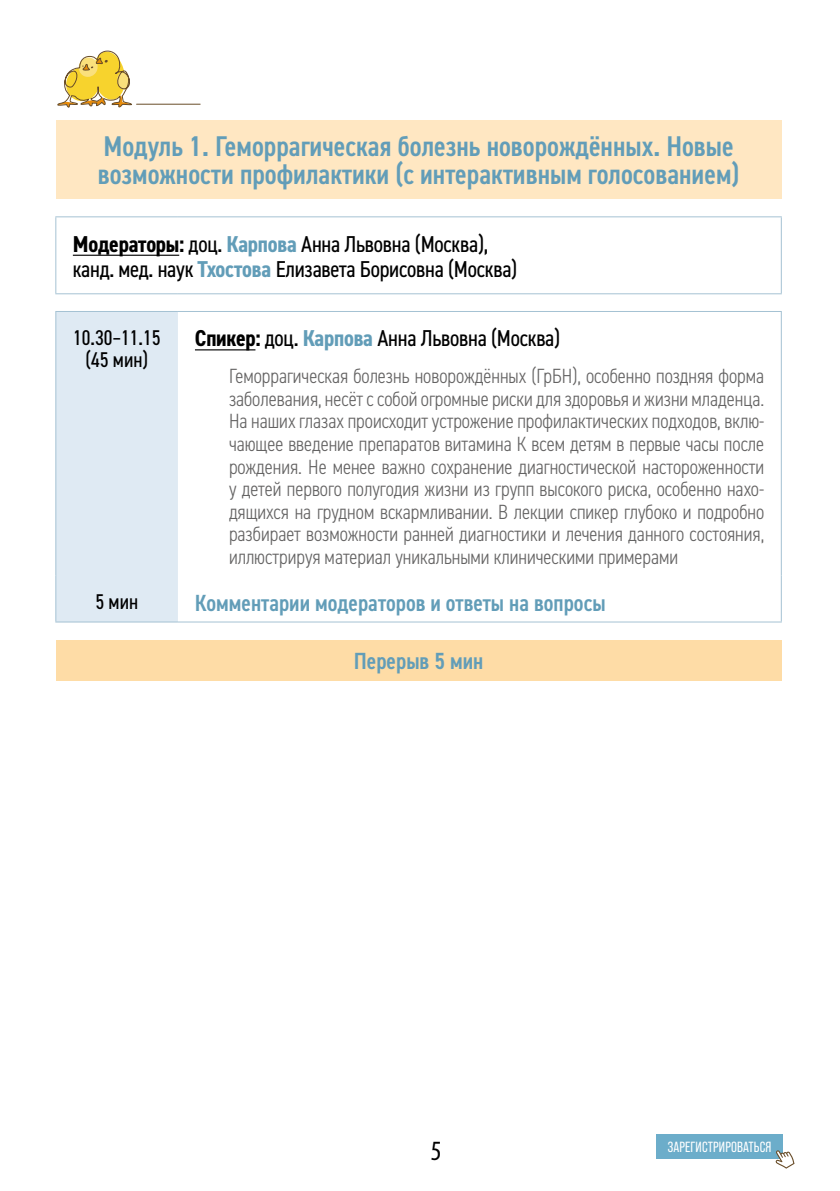
<style>
.page{position:relative;width:840px;height:1191px;background:#fff}
.page>*{position:absolute;margin:0;border:0;box-sizing:border-box;transform-origin:0 0}
.t1{font:600 condensed 28.6px/28px "DIN2014";color:#629db8}
.t2{font:condensed 28px "Myriad Pro";color:#000}
.t3{font:600 condensed 23.4px "DIN2014";color:#629db8}
.t4{font:23px/25px "DIN2014 Narrow";letter-spacing:-.01em;color:#000}
.t5{font:21.4px/22px "DIN2014 Narrow";color:#000;text-align:center}
.t6{font:300 condensed 20.6px/22.6px "DIN2014";color:#646363;text-align:justify}
.t7{font:14.6px "Bebas Neue Pro";letter-spacing:.01em;color:#fff}
.s1{font-weight:700}
.s2{font-weight:700;color:#629db8}
</style>
<div class="page">
<svg style="left:57px;top:50px;width:75px;height:58px"></svg>
<hr style="left:136px;top:104px;width:64px;height:1px;background:#684c28">
<div style="left:655px;top:1133px;width:127px;height:25px;background:#6cadca"></div>
<svg style="left:775px;top:1150px;width:19px;height:18px"></svg>
<div style="left:56px;top:120px;width:724px;height:79px;background:#ffe7c2"></div>
<div style="left:56px;top:312px;width:122px;height:309px;background:#dfeaf3"></div>
<div style="left:56px;top:639px;width:724px;height:41px;background:#fedca6"></div>
<hr style="left:55px;top:216px;width:123px;height:1px;background:#a5c2d3">
<hr style="left:55px;top:217px;width:1px;height:76px;background:#a5c2d3">
<hr style="left:178px;top:216px;width:603px;height:1px;background:#a5c2d3">
<hr style="left:780px;top:217px;width:1px;height:76px;background:#a5c2d3">
<hr style="left:55px;top:293px;width:123px;height:1px;background:#a5c2d3">
<hr style="left:178px;top:293px;width:603px;height:1px;background:#a5c2d3">
<hr style="left:55px;top:311px;width:123px;height:1px;background:#a5c2d3">
<hr style="left:55px;top:312px;width:1px;height:263px;background:#a5c2d3">
<hr style="left:178px;top:311px;width:603px;height:1px;background:#a5c2d3">
<hr style="left:780px;top:312px;width:1px;height:263px;background:#a5c2d3">
<hr style="left:55px;top:575px;width:1px;height:46px;background:#a5c2d3">
<hr style="left:780px;top:575px;width:1px;height:46px;background:#a5c2d3">
<hr style="left:55px;top:621px;width:123px;height:1px;background:#a5c2d3">
<hr style="left:178px;top:621px;width:603px;height:1px;background:#a5c2d3">
<hr style="left:73px;top:255px;width:106px;height:1px;background:#000">
<hr style="left:195px;top:349px;width:60px;height:1px;background:#000">
<h1 class="t1" style="left:98px;top:132px;width:642px">Модуль 1. Геморрагическая болезнь новорождённых. Новые возможности профилактики (с интерактивным голосованием)</h1>
<p class="t4" style="left:73px;top:230px;width:446px"><span class="s1">Модераторы:</span> доц. <span class="s2">Карпова</span> Анна Львовна (Москва), канд. мед. наук <span class="s2">Тхостова</span> Елизавета Борисовна (Москва)</p>
<p class="t5" style="left:73px;top:326px;width:89px">10.30–11.15 (45 мин)</p>
<p class="t4" style="left:195px;top:325px;width:367px"><span class="s1">Спикер:</span> доц. <span class="s2">Карпова</span> Анна Львовна (Москва)</p>
<p class="t6" style="left:229px;top:365px;width:536px">Геморрагическая болезнь новорождённых (ГрБН), особенно поздняя форма заболевания, несёт с собой огромные риски для здоровья и жизни младенца.<br>На наших глазах происходит устрожение профилактических подходов, вклю&shy;чающее введение препаратов витамина К всем детям в первые часы после рождения. Не менее важно сохранение диагностической настороженности у детей первого полугодия жизни из групп высокого риска, особенно нахо&shy;дящихся на грудном вскармливании. В лекции спикер глубоко и подробно разбирает возможности ранней диагностики и лечения данного состояния, иллюстрируя материал уникальными клиническими примерами</p>
<p class="t5" style="left:96px;top:590px;width:44px">5 мин</p>
<p class="t3" style="left:195px;top:587px;width:412px">Комментарии модераторов и ответы на вопросы</p>
<p class="t3" style="left:353px;top:645px;width:131px">Перерыв 5 мин</p>
<h2 class="t2" style="left:430px;top:1133px;width:12px">5</h2>
<p class="t7" style="left:667px;top:1138px;width:105px">ЗАРЕГИСТРИРОВАТЬСЯ</p>
</div>
